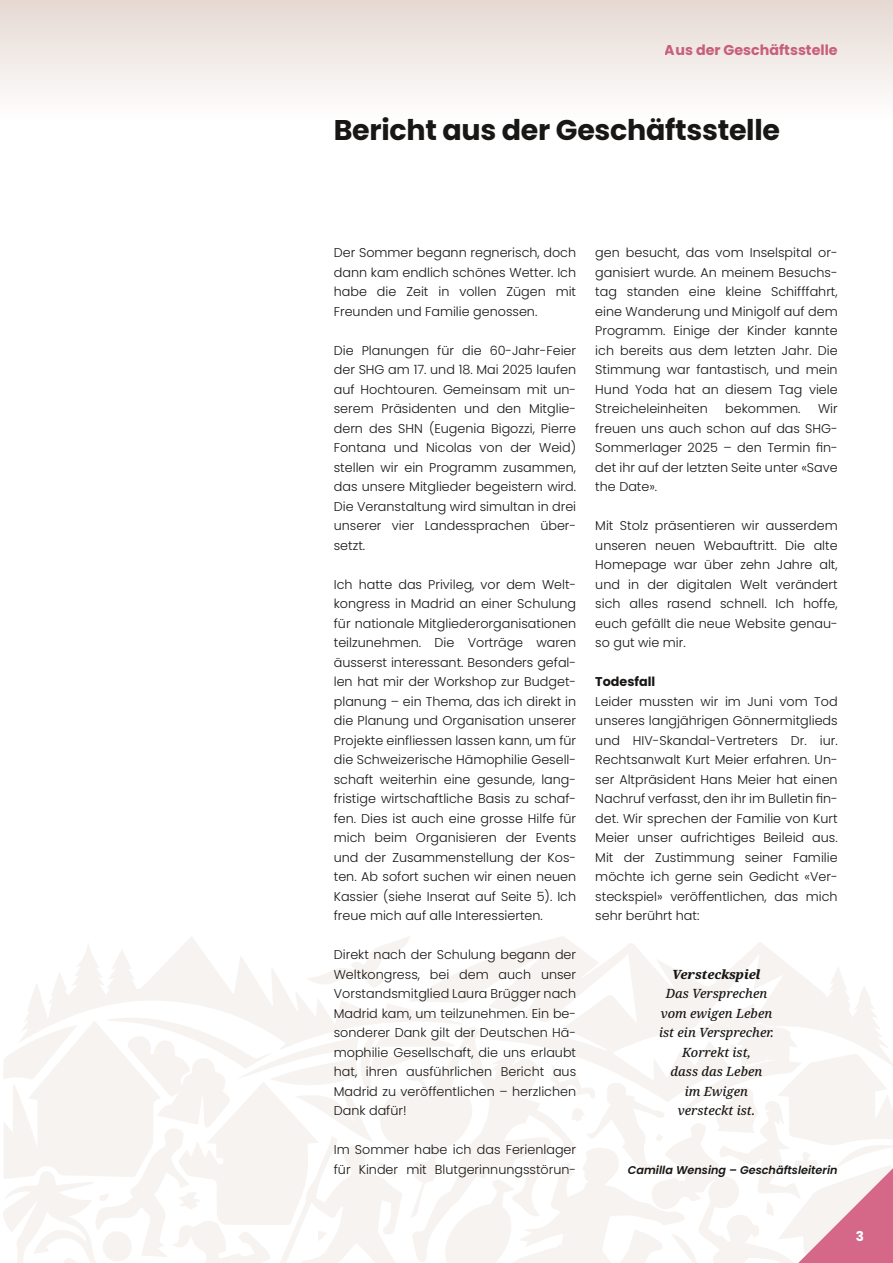
<style>
.page{position:relative;width:893px;height:1263px;background:#fff}
.page>*{position:absolute;margin:0;border:0;box-sizing:border-box;transform-origin:0 0}
.t1{font:700 28.5px "Poppins";letter-spacing:-.01em;color:#181715}
.t2{font:700 14.25px "Poppins";color:#d56889}
.t3{font:700 13.5px "Poppins";color:#fff}
.t4{font:300 12.75px/19.5px "Poppins";color:#181715;text-align:justify}
.t5{font:italic 500 12.75px/19.5px "Noto Serif";color:#181715;text-align:center}
.t6{font:italic 800 12.75px "Noto Serif";color:#181715}
.t7{font:700 12.75px "Poppins";color:#181715}
.t8{font:italic 600 11.25px "Poppins";color:#181715}
</style>
<div class="page">
<svg style="left:462px;top:937px;width:414px;height:80px"></svg>
<svg style="left:27px;top:937px;width:435px;height:80px"></svg>
<svg style="left:306px;top:936px;width:104px;height:52px"></svg>
<div style="left:0;top:0;width:893px;height:121px;background:linear-gradient(to bottom,#e5d9d1,#fff)"></div>
<svg style="left:3px;top:1017px;width:890px;height:246px"></svg>
<p class="t2" style="left:665px;top:40px;width:174px">Aus der Geschäftsstelle</p>
<h1 class="t1" style="left:334px;top:110px;width:448px">Bericht aus der Geschäftsstelle</h1>
<p class="t4" style="left:334px;top:243px;width:244px">Der Sommer begann regnerisch, doch dann kam endlich schönes Wetter. Ich habe die Zeit in vollen Zügen mit Freunden und Familie genossen.</p>
<p class="t4" style="left:334px;top:340px;width:244px">Die Planungen für die 60-Jahr-Feier der SHG am 17. und 18. Mai 2025 laufen auf Hochtouren. Gemeinsam mit un&shy;serem Präsidenten und den Mitglie&shy;dern des SHN (Eugenia Bigozzi, Pierre Fontana und Nicolas von der Weid) stellen wir ein Programm zusammen, das unsere Mitglieder begeistern wird.<br>Die Veranstaltung wird simultan in drei unserer vier Landessprachen über&shy;setzt.</p>
<p class="t4" style="left:334px;top:574px;width:244px">Ich hatte das Privileg, vor dem Welt&shy;kongress in Madrid an einer Schulung für nationale Mitgliederorganisationen teilzunehmen. Die Vorträge waren äusserst interessant. Besonders gefal&shy;len hat mir der Workshop zur Budget&shy;planung – ein Thema, das ich direkt in die Planung und Organisation unserer Projekte einfliessen lassen kann, um für die Schweizerische Hämophilie Gesell&shy;schaft weiterhin eine gesunde, lang&shy;fristige wirtschaftliche Basis zu schaf&shy;fen. Dies ist auch eine grosse Hilfe für mich beim Organisieren der Events und der Zusammenstellung der Kos&shy;ten. Ab sofort suchen wir einen neuen Kassier (siehe Inserat auf Seite 5). Ich freue mich auf alle Interessierten.</p>
<p class="t4" style="left:334px;top:945px;width:244px">Direkt nach der Schulung begann der Weltkongress, bei dem auch unser Vorstandsmitglied Laura Brügger nach Madrid kam, um teilzunehmen. Ein be&shy;sonderer Dank gilt der Deutschen Hä&shy;mophilie Gesellschaft, die uns erlaubt hat, ihren ausführlichen Bericht aus Madrid zu veröffentlichen – herzlichen Dank dafür!</p>
<p class="t4" style="left:334px;top:1140px;width:244px">Im Sommer habe ich das Ferienlager für Kinder mit Blutgerinnungsstörun-</p>
<p class="t4" style="left:595px;top:243px;width:244px">gen besucht, das vom Inselspital or&shy;ganisiert wurde. An meinem Besuchs&shy;tag standen eine kleine Schifffahrt, eine Wanderung und Minigolf auf dem Programm. Einige der Kinder kannte ich bereits aus dem letzten Jahr. Die Stimmung war fantastisch, und mein Hund Yoda hat an diesem Tag viele Streicheleinheiten</p>
<p class="t4" style="left:595px;top:399px;width:244px;text-indent:223px">Wir freuen uns auch schon auf das SHG-Sommerlager 2025 – den Termin fin&shy;det ihr auf der letzten Seite unter «Save the Date».</p>
<p class="t4" style="left:595px;top:516px;width:244px">Mit Stolz präsentieren wir ausserdem unseren neuen Webauftritt. Die alte Homepage war über zehn Jahre alt, und in der digitalen Welt verändert sich alles rasend schnell. Ich hoffe, euch gefällt die neue Website genau&shy;so gut wie mir.</p>
<p class="t7" style="left:595px;top:673px;width:62px">Todesfall</p>
<p class="t4" style="left:595px;top:691px;width:244px">Leider mussten wir im Juni vom Tod unseres langjährigen Gönnermitglieds und HIV-Skandal-Vertreters Dr. iur.<br>Rechtsanwalt Kurt Meier erfahren. Un&shy;ser Altpräsident Hans Meier hat einen Nachruf verfasst, den ihr im Bulletin fin&shy;det. Wir sprechen der Familie von Kurt Meier unser aufrichtiges Beileid aus.<br>Mit der Zustimmung seiner Familie möchte ich gerne sein Gedicht «Ver&shy;steckspiel» veröffentlichen, das mich sehr berührt hat:</p>
<p class="t4" style="left:725px;top:399px;width:77px">bekommen.</p>
<p class="t6" style="left:672px;top:965px;width:90px">Versteckspiel</p>
<p class="t5" style="left:659px;top:983px;width:116px">Das Versprechen vom ewigen Leben ist ein Versprecher.<br>Korrekt ist,<br>dass das Leben<br>im Ewigen versteckt ist.</p>
<p class="t8" style="left:628px;top:1162px;width:211px">Camilla Wensing – Geschäftsleiterin</p>
<p class="t3" style="left:856px;top:1227px;width:10px">3</p>
</div>
